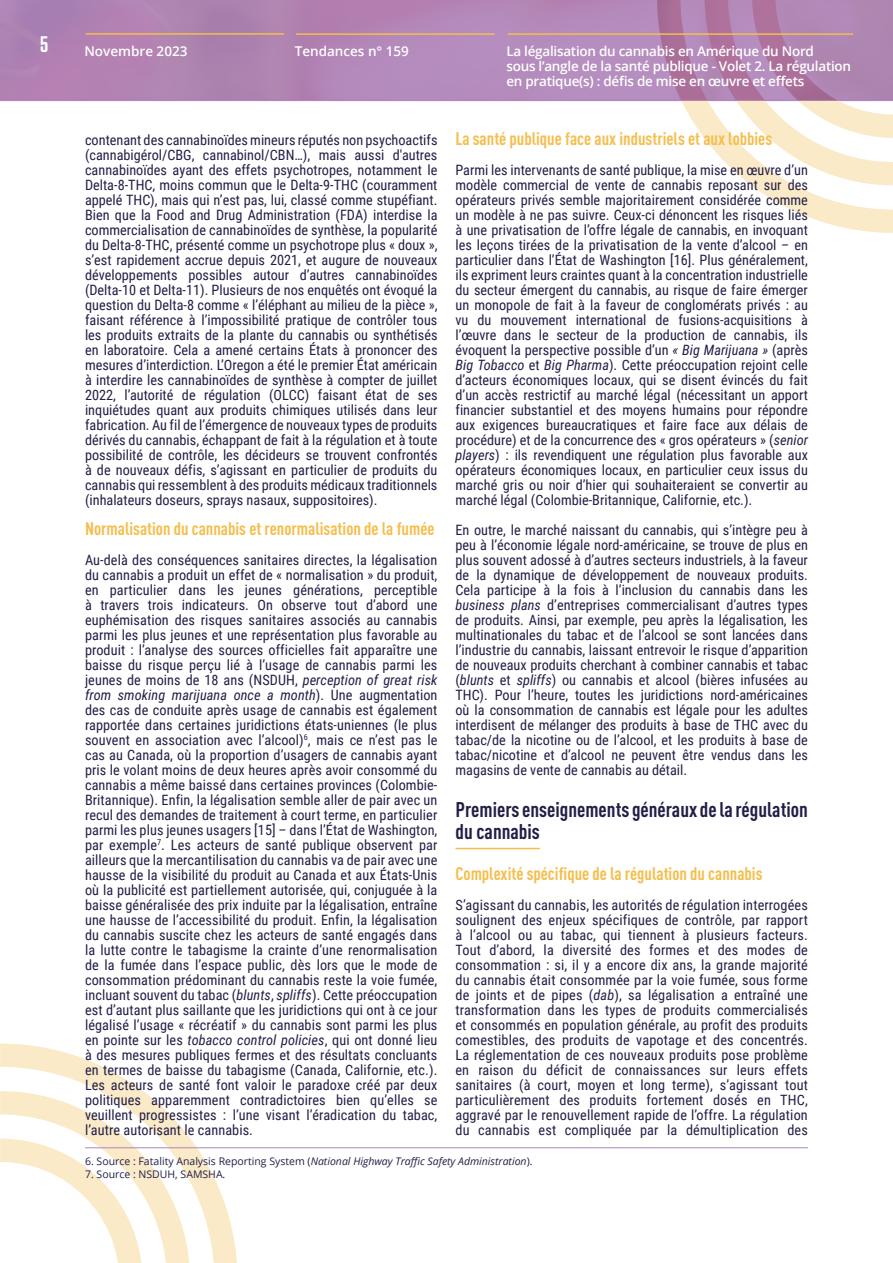
<style>
.page{position:relative;width:893px;height:1263px;background:#fff}
.page>*{position:absolute;margin:0;border:0;box-sizing:border-box;transform-origin:0 0}
.t1{font:600 22.5px "Tungsten";color:#fff}
.t2{font:700 condensed 21px/22.5px "DIN Pro";color:#221f47}
.t3{font:700 condensed 18px "DIN Pro";color:#f5be4d}
.t4{font:14.25px/15px "Roboto Condensed";letter-spacing:.005em;color:#221f47;text-align:justify}
.t5{font:14.25px "Roboto Condensed Regular 2";letter-spacing:.005em;color:#221f47}
.t6{font:14.25px "Roboto Condensed Italic 2";letter-spacing:.005em;color:#221f47}
.t7{font:13.5px/15px "Open Sans Semi Bold 2";letter-spacing:-.02em;color:#fff}
.t8{font:600 13.5px "Open Sans";letter-spacing:-.02em;color:#fff}
.t9{font:13.5px "Open Sans Semi Bold 2";color:#fff}
.t10{font:10.5px "Open Sans Italic 2";color:#221f47}
.t11{font:10.5px "Open Sans";color:#221f47}
.s1{font-family:"Roboto Condensed Italic 2"}
.s2{font-family:"Roboto Condensed Regular 2"}
.s3{font-family:"Roboto Condensed"}
.s4{font-family:"Open Sans"}
.s5{font-family:"Open Sans 2"}
</style>
<div class="page">
<svg style="left:190px;top:1138px;width:48px;height:125px"></svg>
<svg style="left:0;top:1043px;width:190px;height:220px"></svg>
<svg style="left:0;top:0;width:657px;height:101px;background:#b185b6"></svg>
<img style="left:657px;top:0;width:24px;height:101px">
<svg style="left:681px;top:0;width:212px;height:233px"></svg>
<img style="left:704px;top:0;width:61px;height:101px">
<hr style="left:85px;top:33px;width:199px;height:2px;background:#f5be4d">
<hr style="left:296px;top:33px;width:199px;height:2px;background:#f5be4d">
<hr style="left:508px;top:33px;width:345px;height:2px;background:#f5be4d">
<hr style="left:85px;top:1147px;width:723px;height:1px;background:#b083ba">
<hr style="left:455px;top:848px;width:85px;height:1px;background:#f5be4d">
<h1 class="t1" style="left:40px;top:33px;width:10px">5</h1>
<p class="t9" style="left:84px;top:42px;width:105px">Novembre 2023</p>
<p class="t9" style="left:295px;top:42px;width:116px">Tendances n° 159</p>
<p class="t7" style="left:506px;top:43px;width:346px">La légalisation du cannabis en Amérique du Nord<br>sous l’angle de la santé publique - Volet 2. La régulation</p>
<p class="t8" style="left:506px;top:72px;width:299px">en pratique(s) : défis de mise en œuvre et effets</p>
<p class="t3" style="left:455px;top:125px;width:318px">La santé publique face aux industriels et aux lobbies</p>
<p class="t4" style="left:455px;top:162px;width:354px">Parmi les intervenants de santé publique, la mise en œuvre d’un modèle commercial de vente de cannabis reposant sur des opérateurs privés semble majoritairement considérée comme un modèle à ne pas suivre. Ceux-ci dénoncent les risques liés à une privatisation de l’offre légale de cannabis, en invoquant les leçons tirées de la privatisation de la vente d’alcool – en particulier dans l’État de Washington [16]. Plus généralement, ils expriment leurs craintes quant à la concentration industrielle du secteur émergent du cannabis, au risque de faire émerger un monopole de fait à la faveur de conglomérats privés : au vu du mouvement international de fusions-acquisitions à l’œuvre dans le secteur de la production de cannabis, ils évoquent la perspective possible d’un <span class="s1">« Big Marijuana »</span> (après <span class="s1">Big Tobacco</span> <span class="s2">et</span> <span class="s1">Big Pharma</span>). Cette préoccupation rejoint celle d’acteurs économiques locaux, qui se disent évincés du fait d’un accès restrictif au marché légal (nécessitant un apport financier substantiel et des moyens humains pour répondre aux exigences bureaucratiques et faire face aux délais de procédure) et de la concurrence des « gros opérateurs » (<span class="s1">senior players</span>) : ils revendiquent une régulation plus favorable aux opérateurs économiques locaux, en particulier ceux issus du marché gris ou noir d’hier qui souhaiteraient se convertir au marché légal (Colombie-Britannique, Californie, etc.).</p>
<p class="t4" style="left:455px;top:522px;width:354px">En outre, le marché naissant du cannabis, qui s’intègre peu à peu à l’économie légale nord-américaine, se trouve de plus en plus souvent adossé à d’autres secteurs industriels, à la faveur de la dynamique de développement de nouveaux produits.<br>Cela participe à la fois à l’inclusion du cannabis dans les <span class="s1">business plans</span> d’entreprises commercialisant d’autres types de produits. Ainsi, par exemple, peu après la légalisation, les multinationales du tabac et de l’alcool se sont lancées dans l’industrie du cannabis, laissant entrevoir le risque d’apparition de nouveaux produits cherchant à combiner cannabis et tabac <span class="s2">(</span><span class="s1">blunts</span> <span class="s2">et</span> <span class="s1">spliffs</span>) ou cannabis et alcool (bières infusées au THC). Pour l’heure, toutes les juridictions nord-américaines</p>
<p class="t5" style="left:455px;top:700px;width:354px">où la consommation de cannabis est légale pour les adultes</p>
<p class="t4" style="left:455px;top:717px;width:354px">interdisent de mélanger des produits à base de THC avec du tabac/de la nicotine ou de l’alcool, et les produits à base de tabac/nicotine et d’alcool ne peuvent être vendus dans les magasins de vente de cannabis au détail.</p>
<h2 class="t2" style="left:455px;top:796px;width:354px">Premiers enseignements généraux de la régulation du cannabis</h2>
<p class="t3" style="left:455px;top:860px;width:309px">Complexité spécifique de la régulation du cannabis</p>
<p class="t4" style="left:455px;top:897px;width:354px">S’agissant du cannabis, les autorités de régulation interrogées soulignent des enjeux spécifiques de contrôle, par rapport à l’alcool ou au tabac, qui tiennent à plusieurs facteurs.<br>Tout d’abord, la diversité des formes et des modes de consommation : si, il y a encore dix ans, la grande majorité du cannabis était consommée par la voie fumée, sous forme <span class="s2">de joints et de pipes (</span><span class="s1">dab</span>), sa légalisation a entraîné une transformation dans les types de produits commercialisés et consommés en population générale, au profit des produits comestibles, des produits de vapotage et des concentrés.<br>La réglementation de ces nouveaux produits pose problème en raison du déficit de connaissances sur leurs effets sanitaires (à court, moyen et long terme), s’agissant tout particulièrement des produits fortement dosés en THC, aggravé par le renouvellement rapide de l’offre. La régulation</p>
<p class="t5" style="left:455px;top:1120px;width:354px">du cannabis est compliquée par la démultiplication des</p>
<p class="t4" style="left:85px;top:132px;width:354px">contenant des cannabinoïdes mineurs réputés non psychoactifs (cannabigérol/CBG, cannabinol/CBN…), mais aussi d'autres cannabinoïdes ayant des effets psychotropes, notamment le Delta-8-THC, moins commun que le Delta-9-THC (couramment appelé THC), mais qui n’est pas, lui, classé comme stupéfiant.<br>Bien que la Food and Drug Administration (FDA) interdise la commercialisation de cannabinoïdes de synthèse, la popularité du Delta-8-THC, présenté comme un psychotrope plus « doux », s’est rapidement accrue depuis 2021, et augure de nouveaux développements possibles autour d’autres cannabinoïdes (Delta-10 et Delta-11). Plusieurs de nos enquêtés ont évoqué la question du Delta-8 comme « l’éléphant au milieu de la pièce », faisant référence à l’impossibilité pratique de contrôler tous les produits extraits de la plante du cannabis ou synthétisés en laboratoire. Cela a amené certains États à prononcer des mesures d’interdiction. L’Oregon a été le premier État américain à interdire les cannabinoïdes de synthèse à compter de juillet 2022, l’autorité de régulation (OLCC) faisant état de ses inquiétudes quant aux produits chimiques utilisés dans leur fabrication. Au fil de l’émergence de nouveaux types de produits dérivés du cannabis, échappant de fait à la régulation et à toute possibilité de contrôle, les décideurs se trouvent confrontés à de nouveaux défis, s’agissant en particulier de produits du cannabis qui ressemblent à des produits médicaux traditionnels (inhalateurs doseurs, sprays nasaux, suppositoires).</p>
<p class="t3" style="left:85px;top:515px;width:351px">Normalisation du cannabis et renormalisation de la fumée</p>
<p class="t4" style="left:85px;top:552px;width:354px">Au-delà des conséquences sanitaires directes, la légalisation du cannabis a produit un effet de « normalisation » du produit,</p>
<p class="t5" style="left:85px;top:580px;width:354px">en particulier dans les jeunes générations, perceptible</p>
<p class="t4" style="left:85px;top:597px;width:354px">à travers trois indicateurs. On observe tout d’abord une euphémisation des risques sanitaires associés au cannabis parmi les plus jeunes et une représentation plus favorable au produit : l’analyse des sources officielles fait apparaître une baisse du risque perçu lié à l’usage de cannabis parmi les jeunes de moins de 18 ans (NSDUH, <span class="s1">perception of great risk</span></p>
<p class="t6" style="left:85px;top:685px;width:354px">from smoking marijuana once a month<span class="s3">). Une augmentation</span></p>
<p class="t4" style="left:85px;top:702px;width:354px">des cas de conduite après usage de cannabis est également rapportée dans certaines juridictions états-uniennes (le plus souvent en association avec l’alcool)<sup>6</sup>, mais ce n’est pas le cas au Canada, où la proportion d’usagers de cannabis ayant pris le volant moins de deux heures après avoir consommé du cannabis a même baissé dans certaines provinces (Colombie-Britannique). Enfin, la légalisation semble aller de pair avec un</p>
<p class="t5" style="left:85px;top:805px;width:354px">recul des demandes de traitement à court terme, en particulier</p>
<p class="t4" style="left:85px;top:822px;width:354px">parmi les plus jeunes usagers [15] – dans l’État de Washington, par exemple<sup>7</sup>. Les acteurs de santé publique observent par ailleurs que la mercantilisation du cannabis va de pair avec une hausse de la visibilité du produit au Canada et aux États-Unis</p>
<p class="t5" style="left:85px;top:880px;width:354px">où la publicité est partiellement autorisée, qui, conjuguée à la</p>
<p class="t4" style="left:85px;top:897px;width:354px">baisse généralisée des prix induite par la légalisation, entraîne une hausse de l’accessibilité du produit. Enfin, la légalisation du cannabis suscite chez les acteurs de santé engagés dans la lutte contre le tabagisme la crainte d’une renormalisation de la fumée dans l’espace public, dès lors que le mode de consommation prédominant du cannabis reste la voie fumée, incluant souvent du tabac (<span class="s1">blunts</span><span class="s2">,</span> <span class="s1">spliffs</span>). Cette préoccupation est d’autant plus saillante que les juridictions qui ont à ce jour légalisé l’usage « récréatif » du cannabis sont parmi les plus</p>
<p class="t5" style="left:85px;top:1030px;width:354px">en pointe sur les <span class="s1">tobacco control policies</span>, qui ont donné lieu</p>
<p class="t4" style="left:85px;top:1047px;width:354px">à des mesures publiques fermes et des résultats concluants en termes de baisse du tabagisme (Canada, Californie, etc.).<br>Les acteurs de santé font valoir le paradoxe créé par deux politiques apparemment contradictoires bien qu’elles se veuillent progressistes : l’une visant l’éradication du tabac, l’autre autorisant le cannabis.</p>
<p class="t10" style="left:85px;top:1154px;width:449px"><span class="s4">6. Source : Fatality Analysis Reporting System (</span>National Highway Traffic Safety Administration<span class="s5">).</span></p>
<p class="t11" style="left:85px;top:1167px;width:142px">7. Source : NSDUH, SAMSHA.</p>
</div>
